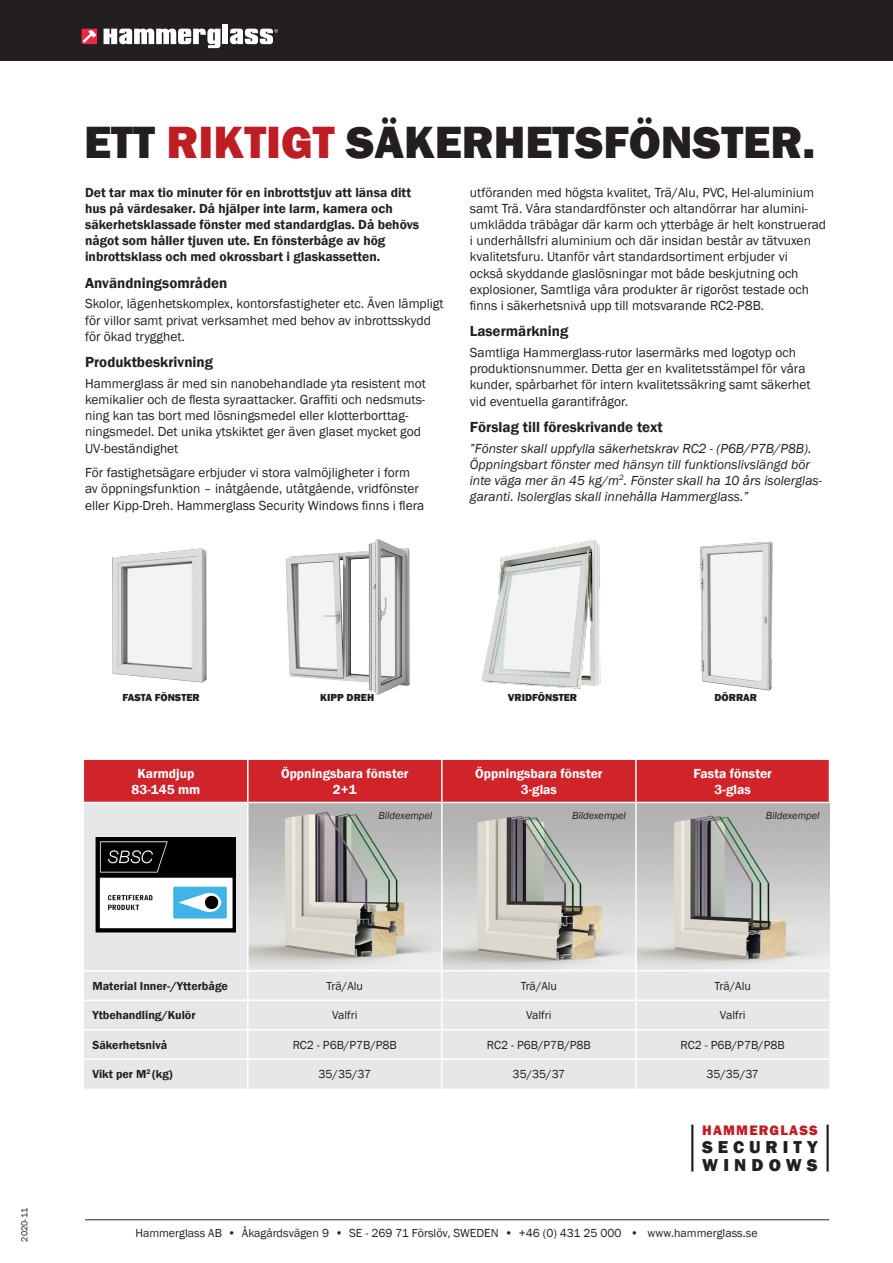
<style>
.page{position:relative;width:893px;height:1263px;background:#fff}
.page>*{position:absolute;margin:0;border:0;box-sizing:border-box;transform-origin:0 0}
.t1{font:800 46.5px "Franklin Gothic";color:#231f20}
.t2{font:800 17.7px "Franklin Gothic";letter-spacing:.275em;color:#231f20}
.HmG_Mellanrubrik_10{font:600 15px "Franklin Gothic";color:#231f20}
.t3{font:800 14.1px "Franklin Gothic";letter-spacing:.085em;color:#be1e23}
.HmG_Brödtext_9{font:13.5px/16.2px "Franklin Gothic";color:#231f20}
.HmG_Ingress_9{font:600 13.5px/16.2px "Franklin Gothic";color:#231f20}
.HmG_Brödtext_9-2{font:italic 13.5px/16.2px "Franklin Gothic";color:#231f20}
.HmG_Brödtext_9-3{font:600 13.5px/16.2px "Franklin Gothic";color:#fff;text-align:center}
.HmG_Mellanrubrik_10-2{font:600 13.5px/16.2px "Franklin Gothic";color:#fff;text-align:center}
.HmG_Brödtext_9-4{font:12px "Franklin Gothic";color:#231f20}
.HmG_Mellanrubrik_10-3{font:600 12px "Franklin Gothic";color:#231f20}
.t4{font:800 10.5px "Franklin Gothic";color:#231f20}
.t5{font:italic 10.5px "Franklin Gothic";color:#231f20}
.t6{font:9px "Franklin Gothic";color:#231f20}
.s1{color:#be1e23}
</style>
<div class="page">
<hr style="left:85px;top:1219px;width:744px;height:1px;background:#231f20">
<div style="left:0;top:0;width:893px;height:61px;background:#231f20"></div>
<svg style="left:82px;top:29px;width:15px;height:15px"></svg>
<svg style="left:104px;top:29px;width:116px;height:19px"></svg>
<div style="left:222px;top:24px;width:6px;height:20px;background:#fff"></div>
<svg style="left:230px;top:29px;width:48px;height:15px"></svg>
<img style="left:112px;top:548px;width:95px;height:135px">
<img style="left:481px;top:540px;width:120px;height:149px">
<img style="left:285px;top:539px;width:125px;height:156px">
<img style="left:700px;top:541px;width:73px;height:150px">
<hr style="left:691px;top:1124px;width:2px;height:47px;background:#231f20">
<hr style="left:826px;top:1124px;width:3px;height:47px;background:#231f20">
<div style="left:84px;top:760px;width:745px;height:42px;background:#d1232a"></div>
<svg style="left:84px;top:803px;width:745px;height:286px;background:#d1d1d0"></svg>
<hr style="left:247px;top:803px;width:2px;height:167px;background:#fff">
<hr style="left:441px;top:803px;width:2px;height:167px;background:#fff">
<hr style="left:635px;top:803px;width:2px;height:167px;background:#fff">
<hr style="left:247px;top:971px;width:2px;height:28px;background:#fff">
<hr style="left:441px;top:971px;width:2px;height:28px;background:#fff">
<hr style="left:635px;top:971px;width:2px;height:28px;background:#fff">
<hr style="left:247px;top:1001px;width:2px;height:28px;background:#fff">
<hr style="left:441px;top:1001px;width:2px;height:28px;background:#fff">
<hr style="left:635px;top:1001px;width:2px;height:28px;background:#fff">
<hr style="left:247px;top:1030px;width:2px;height:28px;background:#fff">
<hr style="left:441px;top:1030px;width:2px;height:28px;background:#fff">
<hr style="left:635px;top:1030px;width:2px;height:28px;background:#fff">
<hr style="left:247px;top:1060px;width:2px;height:29px;background:#fff">
<hr style="left:441px;top:1060px;width:2px;height:29px;background:#fff">
<hr style="left:635px;top:1060px;width:2px;height:29px;background:#fff">
<hr style="left:84px;top:970px;width:164px;height:1px;background:#fff">
<hr style="left:248px;top:970px;width:194px;height:1px;background:#fff">
<hr style="left:442px;top:970px;width:194px;height:1px;background:#fff">
<hr style="left:636px;top:970px;width:193px;height:1px;background:#fff">
<hr style="left:84px;top:999px;width:164px;height:2px;background:#fff">
<hr style="left:248px;top:999px;width:194px;height:2px;background:#fff">
<hr style="left:442px;top:999px;width:194px;height:2px;background:#fff">
<hr style="left:636px;top:999px;width:193px;height:2px;background:#fff">
<hr style="left:84px;top:1029px;width:164px;height:1px;background:#fff">
<hr style="left:248px;top:1029px;width:194px;height:1px;background:#fff">
<hr style="left:442px;top:1029px;width:194px;height:1px;background:#fff">
<hr style="left:636px;top:1029px;width:193px;height:1px;background:#fff">
<hr style="left:84px;top:1058px;width:164px;height:2px;background:#fff">
<hr style="left:248px;top:1058px;width:194px;height:2px;background:#fff">
<hr style="left:442px;top:1058px;width:194px;height:2px;background:#fff">
<hr style="left:636px;top:1058px;width:193px;height:2px;background:#fff">
<hr style="left:247px;top:760px;width:2px;height:42px;background:#fff">
<hr style="left:441px;top:760px;width:2px;height:42px;background:#fff">
<hr style="left:635px;top:760px;width:2px;height:42px;background:#fff">
<img style="left:96px;top:837px;width:140px;height:95px">
<p class="t1" style="left:84px;top:113px;width:733px">ETT <span class="s1">RIKTIGT</span> SÄKERHETSFÖNSTER.</p>
<p class="HmG_Ingress_9" style="left:85px;top:184px;width:336px">Det tar max tio minuter för en inbrottstjuv att länsa ditt hus på värdesaker. Då hjälper inte larm, kamera och säkerhetsklassade fönster med standardglas. Då behövs något som håller tjuven ute. En fönsterbåge av hög inbrottsklass och med okrossbart i glaskassetten.</p>
<p class="HmG_Mellanrubrik_10" style="left:85px;top:274px;width:144px">Användningsområden</p>
<p class="HmG_Brödtext_9" style="left:85px;top:296px;width:360px">Skolor, lägenhetskomplex, kontorsfastigheter etc. Även lämpligt för villor samt privat verksamhet med behov av inbrottsskydd för ökad trygghet.</p>
<p class="HmG_Mellanrubrik_10" style="left:85px;top:353px;width:130px">Produktbeskrivning</p>
<p class="HmG_Brödtext_9" style="left:85px;top:375px;width:342px">Hammerglass är med sin nanobehandlade yta resistent mot kemikalier och de flesta syraattacker. Graffiti och nedsmuts&shy;ning kan tas bort med lösningsmedel eller klotterborttag&shy;ningsmedel. Det unika ytskiktet ger även glaset mycket god UV-beständighet</p>
<p class="HmG_Brödtext_9" style="left:85px;top:465px;width:341px">För fastighetsägare erbjuder vi stora valmöjligheter i form av öppningsfunktion – inåtgående, utåtgående, vridfönster eller Kipp-Dreh. Hammerglass Security Windows finns i flera</p>
<p class="HmG_Brödtext_9" style="left:470px;top:184px;width:358px">utföranden med högsta kvalitet, Trä/Alu, PVC, Hel-aluminium samt Trä. Våra standardfönster och altandörrar har alumini&shy;umklädda träbågar där karm och ytterbåge är helt konstruerad i underhållsfri aluminium och där insidan består av tätvuxen kvalitetsfuru. Utanför vårt standardsortiment erbjuder vi<br>också skyddande glaslösningar mot både beskjutning och explosioner, Samtliga våra produkter är rigoröst testade och finns i säkerhetsnivå upp till motsvarande RC2-P8B.</p>
<p class="HmG_Mellanrubrik_10" style="left:470px;top:322px;width:100px">Lasermärkning</p>
<p class="HmG_Brödtext_9" style="left:470px;top:345px;width:342px">Samtliga Hammerglass-rutor lasermärks med logotyp och produktionsnummer. Detta ger en kvalitetsstämpel för våra kunder, spårbarhet för intern kvalitetssäkring samt säkerhet vid eventuella garantifrågor.</p>
<p class="HmG_Mellanrubrik_10" style="left:470px;top:418px;width:194px">Förslag till föreskrivande text</p>
<p class="HmG_Brödtext_9-2" style="left:470px;top:440px;width:354px">”Fönster skall uppfylla säkerhetskrav RC2 - (P6B/P7B/P8B).<br>Öppningsbart fönster med hänsyn till funktionslivslängd bör inte väga mer än 45 kg/m<sup>2</sup>. Fönster skall ha 10 års isolerglas&shy;garanti. Isolerglas skall innehålla Hammerglass.”</p>
<p class="t6" style="left:19px;top:1242px;width:35px;rotate:-90deg">2020-11</p>
<p class="t4" style="left:122px;top:690px;width:79px">FASTA FÖNSTER</p>
<p class="t4" style="left:320px;top:690px;width:56px">KIPP DREH</p>
<p class="t4" style="left:508px;top:690px;width:71px">VRIDFÖNSTER</p>
<p class="t4" style="left:714px;top:690px;width:44px">DÖRRAR</p>
<p class="HmG_Mellanrubrik_10-2" style="left:132px;top:765px;width:70px">Karmdjup<br>83-145 mm</p>
<p class="HmG_Brödtext_9-3" style="left:281px;top:765px;width:129px">Öppningsbara fönster<br>2+1</p>
<p class="HmG_Brödtext_9-3" style="left:475px;top:765px;width:129px">Öppningsbara fönster<br>3-glas</p>
<p class="HmG_Brödtext_9-3" style="left:693px;top:765px;width:80px">Fasta fönster<br>3-glas</p>
<p class="t5" style="left:378px;top:809px;width:55px">Bildexempel</p>
<p class="t5" style="left:572px;top:809px;width:55px">Bildexempel</p>
<p class="t5" style="left:766px;top:809px;width:55px">Bildexempel</p>
<p class="HmG_Mellanrubrik_10-3" style="left:92px;top:978px;width:137px">Material Inner-/Ytterbåge</p>
<p class="HmG_Brödtext_9-4" style="left:327px;top:978px;width:38px">Trä/Alu</p>
<p class="HmG_Brödtext_9-4" style="left:521px;top:978px;width:38px">Trä/Alu</p>
<p class="HmG_Brödtext_9-4" style="left:714px;top:978px;width:38px">Trä/Alu</p>
<p class="HmG_Mellanrubrik_10-3" style="left:92px;top:1008px;width:105px">Ytbehandling/Kulör</p>
<p class="HmG_Brödtext_9-4" style="left:332px;top:1008px;width:27px">Valfri</p>
<p class="HmG_Brödtext_9-4" style="left:526px;top:1008px;width:27px">Valfri</p>
<p class="HmG_Brödtext_9-4" style="left:720px;top:1008px;width:27px">Valfri</p>
<p class="HmG_Mellanrubrik_10-3" style="left:92px;top:1037px;width:76px">Säkerhetsnivå</p>
<p class="HmG_Brödtext_9-4" style="left:293px;top:1037px;width:106px">RC2 - P6B/P7B/P8B</p>
<p class="HmG_Brödtext_9-4" style="left:487px;top:1037px;width:106px">RC2 - P6B/P7B/P8B</p>
<p class="HmG_Brödtext_9-4" style="left:681px;top:1037px;width:106px">RC2 - P6B/P7B/P8B</p>
<p class="HmG_Mellanrubrik_10-3" style="left:92px;top:1067px;width:82px">Vikt per M<sup>2</sup> (kg)</p>
<p class="HmG_Brödtext_9-4" style="left:319px;top:1067px;width:54px">35/35/37</p>
<p class="HmG_Brödtext_9-4" style="left:513px;top:1067px;width:54px">35/35/37</p>
<p class="HmG_Brödtext_9-4" style="left:706px;top:1067px;width:54px">35/35/37</p>
<p class="t3" style="left:702px;top:1121px;width:117px">HAMMERGLASS</p>
<p class="t2" style="left:702px;top:1136px;width:117px">SECURITY</p>
<p class="t2" style="left:702px;top:1153px;width:117px">WINDOWS</p>
<p class="HmG_Brödtext_9-4" style="left:135px;top:1226px;width:624px">Hammerglass AB • Åkagårdsvägen 9 • SE - 269 71 Förslöv, SWEDEN • +46 (0) 431 25 000 • www.hammerglass.se</p>
</div>
